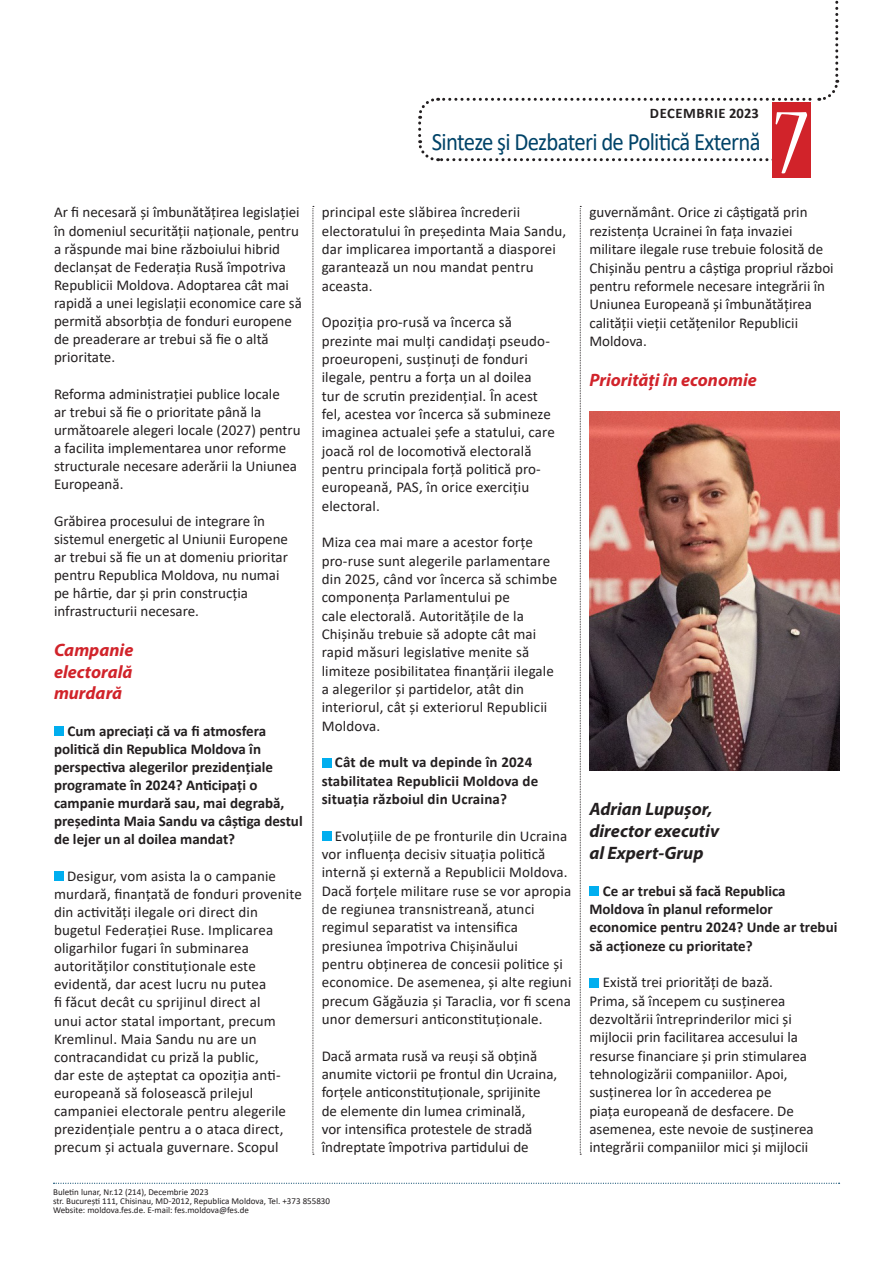
<style>
.page{position:relative;width:893px;height:1263px;background:#fff}
.page>*{position:absolute;margin:0;border:0;box-sizing:border-box;transform-origin:0 0}
.t1{font:condensed 102px "Nueva Std";color:#fff}
.t2{font:25.05px "Calibri";letter-spacing:-.03em;color:#014368;scale:.91 1}
.INTERTITLU{font:italic 700 18px "Myriad Pro";color:#d1232a}
.INTERTITLU-2{font:italic 700 18px "Myriad Pro";color:#231f20}
.texte{font:15px/18.3px "Calibri";color:#231f20}
.texte-2{font:700 15px/18.1px "Calibri";color:#231f20}
.t3{font:700 14.55px "Calibri";letter-spacing:.04em;color:#231f20}
.t4{font:9px/9px "Calibri";color:#231f20}
</style>
<div class="page">
<svg style="left:54px;top:1183px;width:786px;height:1px"></svg>
<svg style="left:418px;top:0;width:422px;height:163px"></svg>
<div style="left:772px;top:102px;width:38px;height:76px;background:#d1232a"></div>
<div style="left:54px;top:726px;width:10px;height:10px;background:#00aeef"></div>
<div style="left:54px;top:871px;width:10px;height:10px;background:#00aeef"></div>
<div style="left:322px;top:758px;width:9px;height:9px;background:#00aeef"></div>
<div style="left:322px;top:831px;width:9px;height:10px;background:#00aeef"></div>
<div style="left:589px;top:886px;width:10px;height:10px;background:#00aeef"></div>
<div style="left:589px;top:978px;width:10px;height:9px;background:#00aeef"></div>
<img style="left:589px;top:411px;width:250px;height:360px">
<svg style="left:313px;top:206px;width:1px;height:949px"></svg>
<svg style="left:580px;top:206px;width:1px;height:949px"></svg>
<p class="texte" style="left:54px;top:203px;width:249px">Ar fi necesară și îmbunătățirea legislației în domeniul securității naționale, pentru a răspunde mai bine războiului hibrid declanșat de Federația Rusă împotriva Republicii Moldova. Adoptarea cât mai rapidă a unei legislații economice care să permită absorbția de fonduri europene de preaderare ar trebui să fie o altă prioritate.</p>
<p class="texte" style="left:54px;top:384px;width:248px">Reforma administrației publice locale<br>ar trebui să fie o prioritate până la următoarele alegeri locale (2027) pentru a facilita implementarea unor reforme structurale necesare aderării la Uniunea Europeană.</p>
<p class="texte" style="left:54px;top:511px;width:236px">Grăbirea procesului de integrare în sistemul energetic al Uniunii Europene ar trebui să fie un at domeniu prioritar pentru Republica Moldova, nu numai pe hârtie, dar și prin construcția infrastructurii necesare.</p>
<p class="INTERTITLU" style="left:54px;top:638px;width:81px">Campanie</p>
<p class="INTERTITLU" style="left:54px;top:660px;width:80px">electorală</p>
<p class="INTERTITLU" style="left:54px;top:682px;width:70px">murdară</p>
<p class="texte-2" style="left:54px;top:721px;width:250px;text-indent:14px">Cum apreciați că va fi atmosfera politică din Republica Moldova în perspectiva alegerilor prezidențiale programate în 2024? Anticipați o campanie murdară sau, mai degrabă, președinta Maia Sandu va câștiga destul de lejer un al doilea mandat?</p>
<p class="texte" style="left:54px;top:866px;width:249px;text-indent:13px">Desigur, vom asista la o campanie murdară, finanțată de fonduri provenite din activități ilegale ori direct din bugetul Federației Ruse. Implicarea oligarhilor fugari în subminarea autorităților constituționale este evidentă, dar acest lucru nu putea<br>fi făcut decât cu sprijinul direct al<br>unui actor statal important, precum Kremlinul. Maia Sandu nu are un contracandidat cu priză la public,<br>dar este de așteptat ca opoziția anti&shy;europeană să folosească prilejul campaniei electorale pentru alegerile prezidențiale pentru a o ataca direct, precum și actuala guvernare. Scopul</p>
<p class="t3" style="left:650px;top:103px;width:110px">DECEMBRIE 2023</p>
<p class="t1" style="left:775px;top:96px;width:34px">7</p>
<h2 class="t2" style="left:432px;top:124px;width:363px">Sinteze şi Dezbateri de Politică Externă</h2>
<p class="texte" style="left:322px;top:203px;width:246px">principal este slăbirea încrederii electoratului în președinta Maia Sandu, dar implicarea importantă a diasporei garantează un nou mandat pentru aceasta.</p>
<p class="texte" style="left:322px;top:313px;width:235px">Opoziția pro-rusă va încerca să prezinte mai mulți candidați pseudo&shy;proeuropeni, susținuți de fonduri ilegale, pentru a forța un al doilea<br>tur de scrutin prezidențial. În acest fel, acestea vor încerca să submineze imaginea actualei șefe a statului, care joacă rol de locomotivă electorală pentru principala forță politică pro&shy;europeană, PAS, în orice exercițiu electoral.</p>
<p class="texte" style="left:322px;top:533px;width:237px">Miza cea mai mare a acestor forțe pro-ruse sunt alegerile parlamentare din 2025, când vor încerca să schimbe componența Parlamentului pe<br>cale electorală. Autoritățile de la Chișinău trebuie să adopte cât mai rapid măsuri legislative menite să limiteze posibilitatea finanțării ilegale a alegerilor și partidelor, atât din interiorul, cât și exteriorul Republicii Moldova.</p>
<p class="texte-2" style="left:322px;top:753px;width:218px;text-indent:13px">Cât de mult va depinde în 2024 stabilitatea Republicii Moldova de situația războiul din Ucraina?</p>
<p class="texte" style="left:322px;top:826px;width:251px;text-indent:13px">Evoluțiile de pe fronturile din Ucraina vor influența decisiv situația politică internă și externă a Republicii Moldova.<br>Dacă forțele militare ruse se vor apropia de regiunea transnistreană, atunci regimul separatist va intensifica presiunea împotriva Chișinăului<br>pentru obținerea de concesii politice și economice. De asemenea, și alte regiuni precum Găgăuzia și Taraclia, vor fi scena unor demersuri anticonstituționale.</p>
<p class="texte" style="left:322px;top:1046px;width:237px">Dacă armata rusă va reuși să obțină anumite victorii pe frontul din Ucraina, forțele anticonstituționale, sprijinite de elemente din lumea criminală,<br>vor intensifica protestele de stradă îndreptate împotriva partidului de</p>
<p class="texte" style="left:589px;top:203px;width:246px">guvernământ. Orice zi câștigată prin rezistența Ucrainei în fața invaziei militare ilegale ruse trebuie folosită de Chișinău pentru a câștiga propriul război pentru reformele necesare integrării în Uniunea Europeană și îmbunătățirea calității vieții cetățenilor Republicii Moldova.</p>
<p class="INTERTITLU" style="left:589px;top:368px;width:169px">Priorități în economie</p>
<p class="INTERTITLU-2" style="left:589px;top:797px;width:125px">Adrian Lupușor,</p>
<p class="INTERTITLU-2" style="left:589px;top:819px;width:131px">director executiv</p>
<p class="INTERTITLU-2" style="left:589px;top:841px;width:116px">al Expert-Grup</p>
<p class="texte-2" style="left:589px;top:881px;width:249px;text-indent:14px">Ce ar trebui să facă Republica<br>Moldova în planul reformelor economice pentru 2024? Unde ar trebui să acționeze cu prioritate?</p>
<p class="texte" style="left:589px;top:973px;width:226px;text-indent:14px">Există trei priorități de bază.<br>Prima, să începem cu susținerea dezvoltării întreprinderilor mici și mijlocii prin facilitarea accesului la resurse financiare și prin stimularea tehnologizării companiilor. Apoi, susținerea lor în accederea pe<br>piața europeană de desfacere. De asemenea, este nevoie de susținerea integrării companiilor mici și mijlocii</p>
<p class="t4" style="left:53px;top:1187px;width:278px">Buletin lunar, Nr.12 (214), Decembrie 2023<br>str. București 111, Chisinau, MD-2012, Republica Moldova, Tel. +373 855830<br>Website: moldova.fes.de. E-mail: fes.moldova@fes.de</p>
</div>
